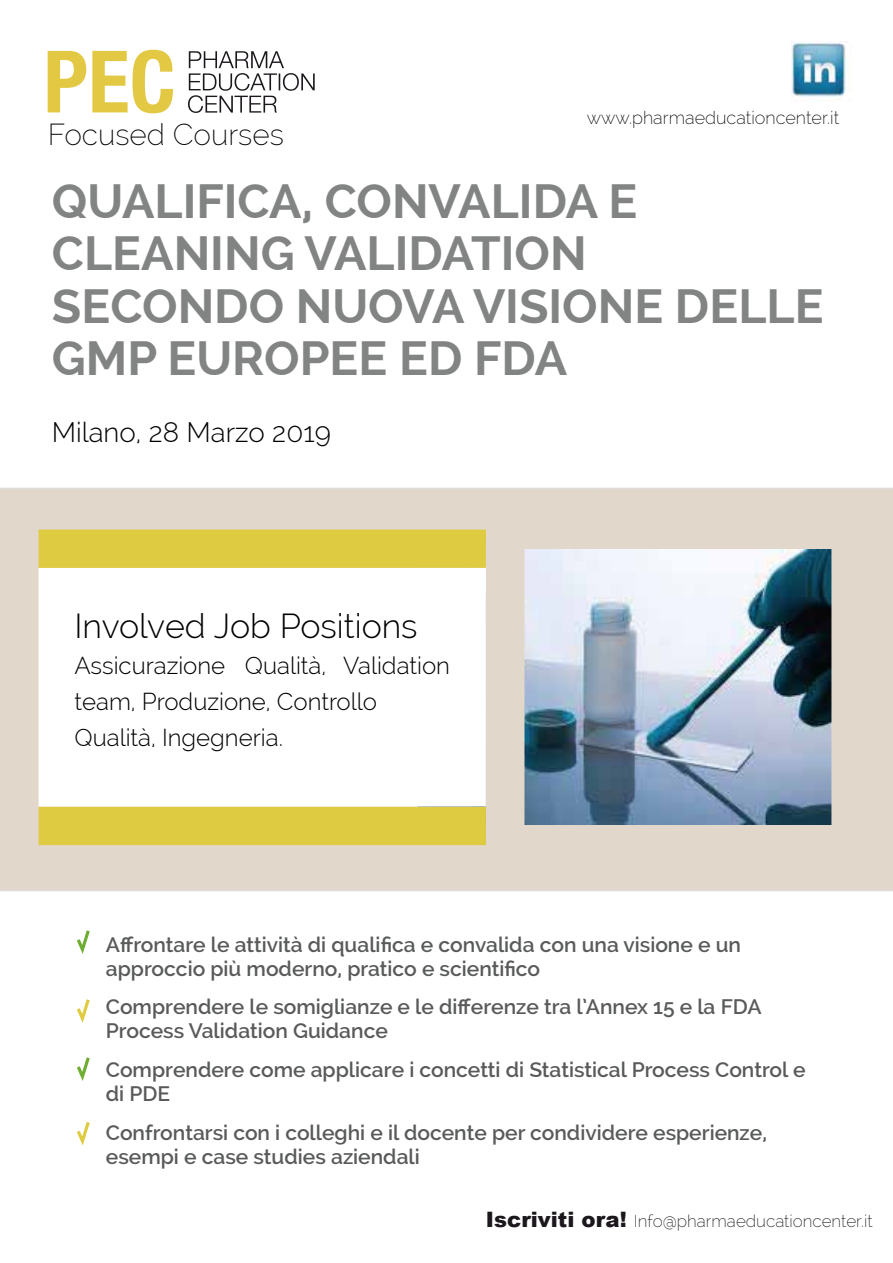
<style>
.page{position:relative;width:893px;height:1263px;background:#fff}
.page>*{position:absolute;margin:0;border:0;box-sizing:border-box;transform-origin:0 0}
.t1{font:700 48px/52.5px "Raleway";color:#828383}
.t2{font:300 34.05px "Raleway";color:#000101}
.t3{font:200 29.7px "Raleway";color:#000101}
.t4{font:300 27.6px "Raleway";color:#000101}
.t5{font:300 24px/36px "Raleway";color:#000101}
.t6{font:600 21px/24px "Raleway";color:#595a5a}
.t7{font:200 18px "Raleway";color:#000101}
.t8{font:200 16.95px "Raleway";color:#1b171c}
.s1{font-family:"Arial";font-weight:900;font-size:21.3px}
</style>
<div class="page">
<div style="left:0;top:488px;width:893px;height:403px;background:#e1d7cb"></div>
<img style="left:791px;top:42px;width:55px;height:58px">
<svg style="left:76px;top:930px;width:14px;height:24px"></svg>
<svg style="left:77px;top:999px;width:13px;height:24px"></svg>
<svg style="left:76px;top:1057px;width:14px;height:24px"></svg>
<svg style="left:77px;top:1122px;width:13px;height:24px"></svg>
<div style="left:839px;top:543px;width:54px;height:332px;background:#e1d7cb"></div>
<img style="left:524px;top:550px;width:307px;height:274px">
<div style="left:486px;top:501px;width:38px;height:353px;background:#e1d7cb"></div>
<div style="left:831px;top:522px;width:62px;height:332px;background:#e1d7cb"></div>
<div style="left:39px;top:568px;width:447px;height:239px;background:#fff"></div>
<div style="left:39px;top:807px;width:447px;height:38px;background:#decb41"></div>
<div style="left:39px;top:529px;width:447px;height:39px;background:#decb41"></div>
<svg style="left:48px;top:50px;width:125px;height:63px"></svg>
<svg style="left:188px;top:51px;width:127px;height:62px"></svg>
<h3 class="t3" style="left:48px;top:117px;width:238px">Focused Courses</h3>
<p class="t7" style="left:587px;top:107px;width:254px">www.pharmaeducationcenter.it</p>
<h1 class="t1" style="left:52px;top:175px;width:773px">QUALIFICA, CONVALIDA E<br>CLEANING VALIDATION<br>SECONDO NUOVA VISIONE DELLE<br>GMP EUROPEE ED FDA</h1>
<h3 class="t4" style="left:52px;top:416px;width:281px">Milano, 28 Marzo 2019</h3>
<h2 class="t2" style="left:74px;top:606px;width:345px">Involved Job Positions</h2>
<p class="t5" style="left:74px;top:647px;width:377px">Assicurazione Qualità, Validation team, Produzione, Controllo<br>Qualità, Ingegneria.</p>
<p class="t6" style="left:106px;top:933px;width:637px">Affrontare le attività di qualifica e convalida con una visione e un approccio più moderno, pratico e scientifico</p>
<p class="t6" style="left:106px;top:994px;width:657px">Comprendere le somiglianze e le differenze tra l’Annex 15 e la FDA<br>Process Validation Guidance</p>
<p class="t6" style="left:106px;top:1057px;width:701px">Comprendere come applicare i concetti di Statistical Process Control e di PDE</p>
<p class="t6" style="left:106px;top:1120px;width:663px">Confrontarsi con i colleghi e il docente per condividere esperienze, esempi e case studies aziendali</p>
<p class="t8" style="left:486px;top:1211px;width:388px"><span class="s1">Iscriviti ora!</span> Info@pharmaeducationcenter.it</p>
</div>
